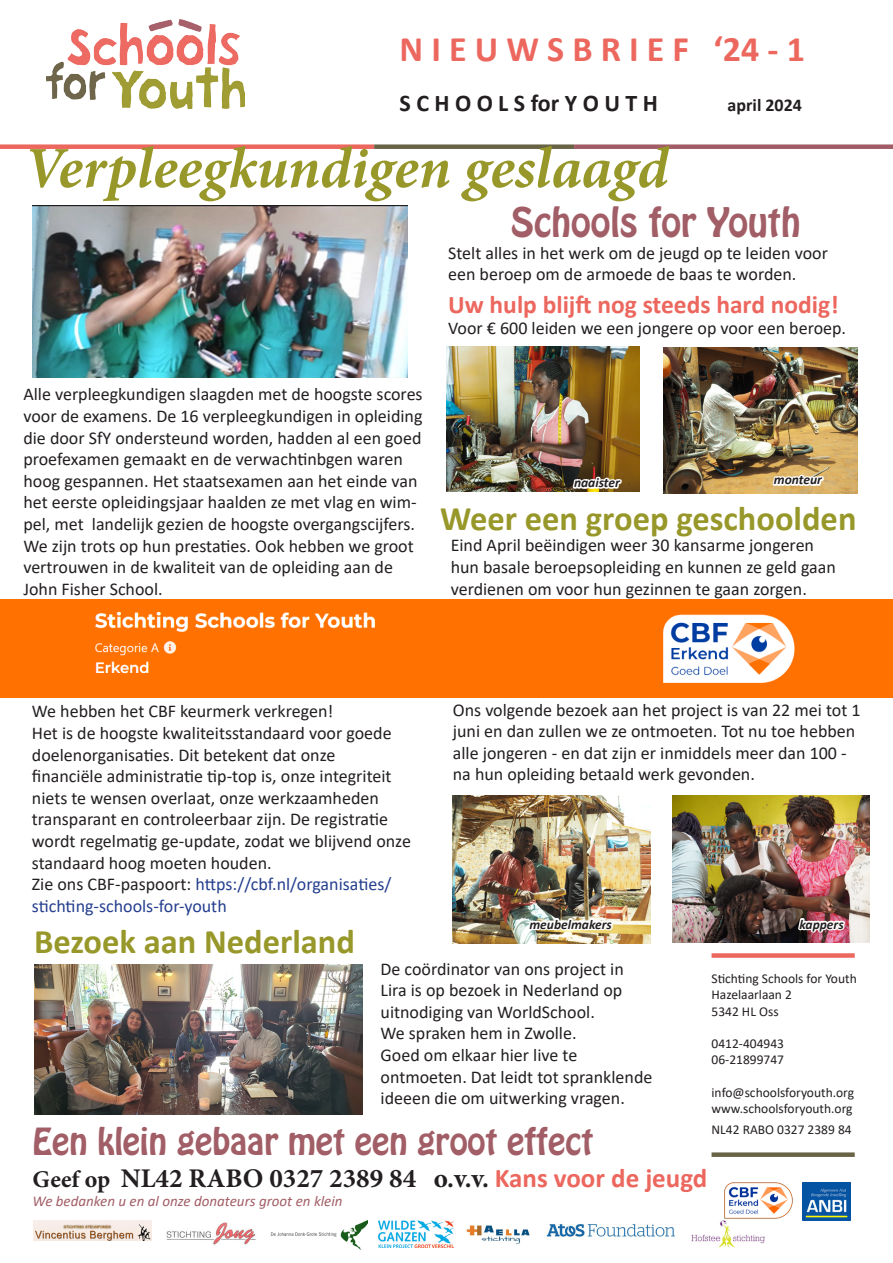
<style>
.page{position:relative;width:893px;height:1263px;background:#fff}
.page>*{position:absolute;margin:0;border:0;box-sizing:border-box;transform-origin:0 0}
.t1{font:italic 700 58.5px "Minion Pro";color:#97972a}
.t2{font:700 36px "Calibri";color:#ec675e}
.t3{font:36px "Hobo Std";color:#a25e66}
.t4{font:700 34.5px "Calibri";color:#97972a}
.t5{font:33px "Hobo Std";color:#a25e66}
.t6{font:700 27px "Minion Pro";color:#231f20}
.t7{font:700 25.5px "Calibri";color:#ec675e}
.t8{font:700 24px "Calibri";color:#231f20}
.t9{font:18px/21.6px "Calibri";color:#231f20}
.t10{font:700 18px "Calibri";color:#231f20}
.t11{font:italic 15px "Calibri";color:#a25e66}
.t12{font:13.5px/16.2px "Calibri";color:#231f20}
.t13{font:italic 700 13.5px "Calibri";color:#231f20}
.s1{color:#253f8e}
.s2{font-size:24px}
.s3{font-family:"Calibri";color:#ec675e}
</style>
<div class="page">
<div style="left:0;top:144px;width:374px;height:5px;background:#ec675e"></div>
<div style="left:374px;top:144px;width:200px;height:5px;background:#696346"></div>
<div style="left:574px;top:144px;width:319px;height:5px;background:#a25c66"></div>
<div style="left:711px;top:953px;width:144px;height:5px;background:#ec675e"></div>
<div style="left:711px;top:1152px;width:144px;height:5px;background:#696346"></div>
<img style="left:802px;top:1182px;width:48px;height:38px">
<img style="left:378px;top:1220px;width:76px;height:27px">
<img style="left:692px;top:1225px;width:72px;height:22px">
<img style="left:546px;top:1224px;width:129px;height:13px">
<img style="left:466px;top:1225px;width:64px;height:19px">
<img style="left:33px;top:1220px;width:118px;height:21px">
<img style="left:166px;top:1222px;width:90px;height:23px">
<img style="left:271px;top:1220px;width:97px;height:29px">
<img style="left:33px;top:205px;width:375px;height:173px">
<img style="left:0;top:600px;width:893px;height:97px">
<img style="left:720px;top:1182px;width:73px;height:43px">
<img style="left:663px;top:348px;width:194px;height:145px">
<img style="left:452px;top:795px;width:199px;height:149px">
<img style="left:446px;top:347px;width:193px;height:144px">
<img style="left:673px;top:795px;width:196px;height:148px">
<img style="left:34px;top:964px;width:328px;height:150px">
<img style="left:47px;top:19px;width:198px;height:89px">
<svg style="left:570px;top:450px;width:54px;height:42px"></svg>
<svg style="left:770px;top:447px;width:56px;height:47px"></svg>
<img style="left:797px;top:889px;width:51px;height:69px">
<img style="left:526px;top:889px;width:90px;height:55px">
<h2 class="t2" style="left:400px;top:24px;width:407px">N I E U W S B R I E F ‘24 - 1</h2>
<h3 class="t8" style="left:400px;top:86px;width:260px">S C H O O L S for Y O U T H</h3>
<p class="t10" style="left:728px;top:93px;width:76px">april 2024</p>
<h1 class="t1" style="left:24px;top:127px;width:646px">Verpleegkundigen geslaagd</h1>
<h2 class="t3" style="left:511px;top:197px;width:291px">Schools for Youth</h2>
<p class="t9" style="left:448px;top:241px;width:381px">Stelt alles in het werk om de jeugd op te leiden voor een beroep om de armoede de baas te worden.</p>
<h3 class="t7" style="left:448px;top:286px;width:392px">Uw hulp blijft nog steeds hard nodig!</h3>
<p class="t9" style="left:448px;top:317px;width:399px">Voor € 600 leiden we een jongere op voor een beroep.</p>
<p class="t9" style="left:23px;top:383px;width:401px">Alle verpleegkundigen slaagden met de hoogste scores voor de examens. De 16 verpleegkundigen in opleiding die door SfY ondersteund worden, hadden al een goed proefexamen gemaakt en de verwachtinbgen waren hoog gespannen. Het staatsexamen aan het einde van het eerste opleidingsjaar haalden ze met vlag en wim&shy;pel, met landelijk gezien de hoogste overgangscijfers.<br>We zijn trots op hun prestaties. Ook hebben we groot vertrouwen in de kwaliteit van de opleiding aan de John Fisher School.</p>
<p class="t13" style="left:574px;top:473px;width:47px">naaister</p>
<p class="t13" style="left:774px;top:470px;width:50px">monteur</p>
<h3 class="t4" style="left:440px;top:494px;width:418px">Weer een groep geschoolden</h3>
<p class="t9" style="left:451px;top:534px;width:387px">Eind April beëindigen weer 30 kansarme jongeren hun basale beroepsopleiding en kunnen ze geld gaan verdienen om voor hun gezinnen te gaan zorgen.</p>
<p class="t9" style="left:32px;top:700px;width:381px">We hebben het CBF keurmerk verkregen!<br>Het is de hoogste kwaliteitsstandaard voor goede doelenorganisaties. Dit betekent dat onze<br>financiële administratie tip-top is, onze integriteit niets te wensen overlaat, onze werkzaamheden transparant en controleerbaar zijn. De registratie wordt regelmatig ge-update, zodat we blijvend onze standaard hoog moeten houden.<br>Zie ons CBF-paspoort: <span class="s1">https://cbf.nl/organisaties/ stichting-schools-for-youth</span></p>
<h3 class="t4" style="left:34px;top:917px;width:322px">Bezoek aan Nederland</h3>
<p class="t9" style="left:453px;top:698px;width:409px">Ons volgende bezoek aan het project is van 22 mei tot 1 juni en dan zullen we ze ontmoeten. Tot nu toe hebben alle jongeren - en dat zijn er inmiddels meer dan 100 - na hun opleiding betaald werk gevonden.</p>
<p class="t13" style="left:529px;top:915px;width:84px">meubelmakers</p>
<p class="t13" style="left:799px;top:915px;width:46px">kappers</p>
<p class="t9" style="left:381px;top:957px;width:273px">De coördinator van ons project in<br>Lira is op bezoek in Nederland op uitnodiging van WorldSchool.<br>We spraken hem in Zwolle.<br>Goed om elkaar hier live te ontmoeten. Dat leidt tot spranklende ideeen die om uitwerking vragen.</p>
<p class="t12" style="left:711px;top:970px;width:147px">Stichting Schools for Youth<br>Hazelaarlaan 2<br>5342 HL Oss</p>
<p class="t12" style="left:711px;top:1035px;width:74px">0412-404943<br>06-21899747</p>
<p class="t12" style="left:711px;top:1083px;width:144px">info@schoolsforyouth.org www.schoolsforyouth.org</p>
<p class="t12" style="left:711px;top:1121px;width:142px">NL42 RABO 0327 2389 84</p>
<h3 class="t5" style="left:33px;top:1118px;width:562px">Een klein gebaar met een groot effect</h3>
<h3 class="t6" style="left:33px;top:1159px;width:676px"><span class="s2">Geef op</span> NL42 RABO 0327 2389 84 o.v.v. <span class="s3">Kans voor de jeugd</span></h3>
<p class="t11" style="left:33px;top:1191px;width:311px">We bedanken u en al onze donateurs groot en klein</p>
</div>
